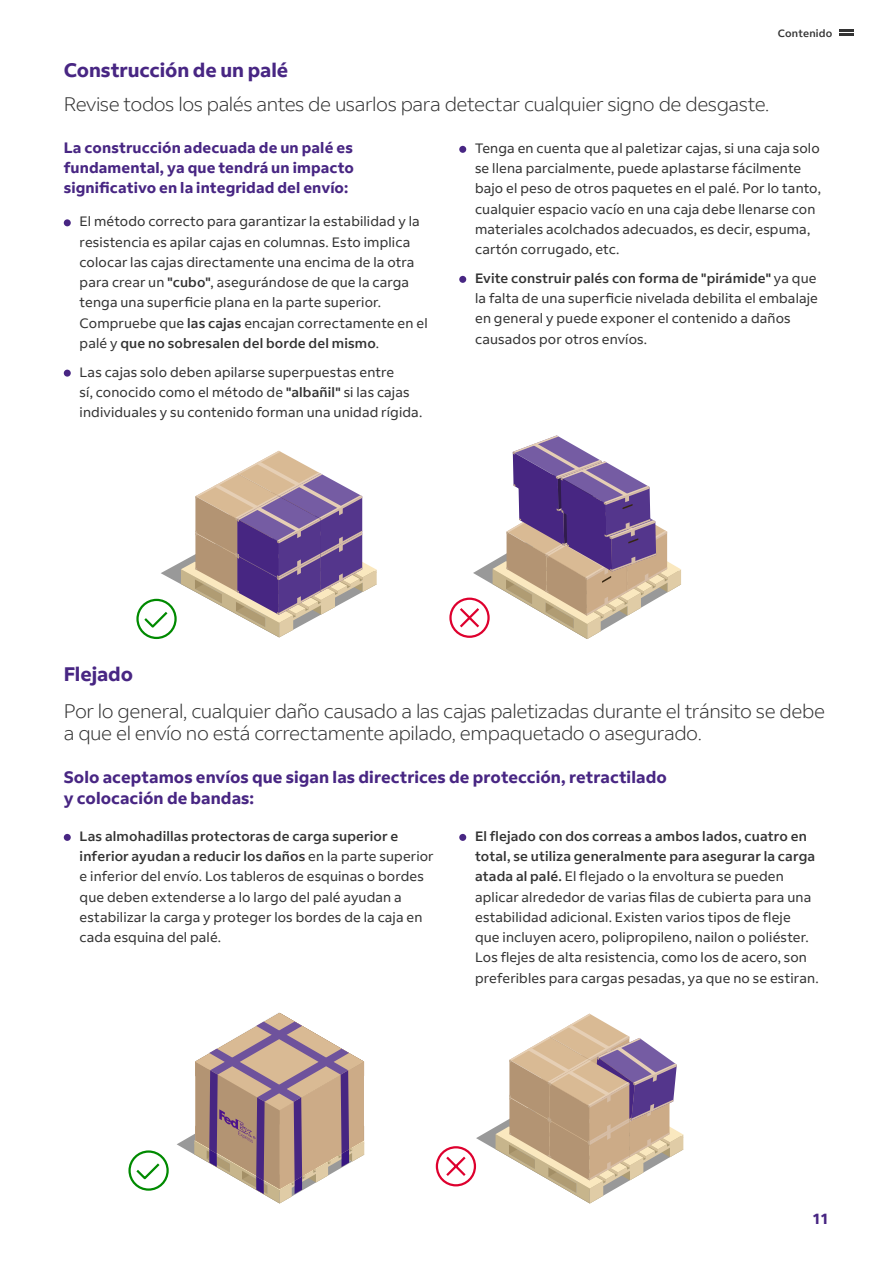
<style>
.page{position:relative;width:893px;height:1263px;background:#fff}
.page>*{position:absolute;margin:0;border:0;box-sizing:border-box;transform-origin:0 0}
.t1{font:300 19.5px/22.5px "Fed Ex Sans";letter-spacing:-.025em;color:#333}
.t2{font:700 19.5px "Fed Ex Sans";letter-spacing:-.005em;color:#482683}
.t3{font:700 16.5px/20.2px "Fed Ex Sans";letter-spacing:.005em;color:#482683}
.t4{font:700 15px/20.2px "Fed Ex Sans";letter-spacing:.01em;color:#482683;text-align:justify}
.t5{font:13.5px/20.2px "Fed Ex Sans";letter-spacing:.01em;color:#333}
.t6{font:500 10.5px "Fed Ex Sans";letter-spacing:.02em;color:#333}
.s1{font-weight:500}
</style>
<div class="page">
<div style="left:64px;top:219px;width:7px;height:7px;background:#482683;border-radius:50%"></div>
<div style="left:64px;top:370px;width:7px;height:7px;background:#482683;border-radius:50%"></div>
<div style="left:459px;top:146px;width:7px;height:7px;background:#482683;border-radius:50%"></div>
<div style="left:459px;top:276px;width:7px;height:7px;background:#482683;border-radius:50%"></div>
<svg style="left:136px;top:451px;width:241px;height:189px"></svg>
<svg style="left:449px;top:435px;width:232px;height:204px"></svg>
<div style="left:64px;top:834px;width:7px;height:7px;background:#482683;border-radius:50%"></div>
<div style="left:459px;top:834px;width:7px;height:7px;background:#482683;border-radius:50%"></div>
<svg style="left:128px;top:1150px;width:41px;height:41px"></svg>
<svg style="left:177px;top:1013px;width:187px;height:190px"></svg>
<svg style="left:435px;top:1014px;width:248px;height:189px"></svg>
<svg style="left:839px;top:30px;width:14px;height:6px"></svg>
<h1 class="t2" style="left:64px;top:58px;width:226px">Construcción de un palé</h1>
<p class="t6" style="left:778px;top:27px;width:56px">Contenido</p>
<h1 class="t1" style="left:64px;top:93px;width:707px">Revise todos los palés antes de usarlos para detectar cualquier signo de desgaste.</h1>
<p class="t4" style="left:64px;top:138px;width:292px">La construcción adecuada de un palé es fundamental, ya que tendrá un impacto significativo en la integridad del envío:</p>
<p class="t5" style="left:80px;top:212px;width:350px">El método correcto para garantizar la estabilidad y la resistencia es apilar cajas en columnas. Esto implica colocar las cajas directamente una encima de la otra para crear un <span class="s1">"cubo"</span>, asegurándose de que la carga tenga una superficie plana en la parte superior.<br>Compruebe que <span class="s1">las cajas</span> encajan correctamente en el palé y <span class="s1">que no sobresalen del borde del mismo</span>.</p>
<p class="t5" style="left:80px;top:362px;width:344px">Las cajas solo deben apilarse superpuestas entre<br>sí, conocido como el método de <span class="s1">"albañil"</span> si las cajas individuales y su contenido forman una unidad rígida.</p>
<p class="t5" style="left:475px;top:138px;width:347px">Tenga en cuenta que al paletizar cajas, si una caja solo se llena parcialmente, puede aplastarse fácilmente bajo el peso de otros paquetes en el palé. Por lo tanto, cualquier espacio vacío en una caja debe llenarse con materiales acolchados adecuados, es decir, espuma, cartón corrugado, etc.</p>
<p class="t5" style="left:475px;top:268px;width:344px"><span class="s1">Evite construir palés con forma de "pirámide"</span> ya que la falta de una superficie nivelada debilita el embalaje en general y puede exponer el contenido a daños causados por otros envíos.</p>
<h1 class="t2" style="left:64px;top:663px;width:71px">Flejado</h1>
<h1 class="t1" style="left:64px;top:700px;width:763px">Por lo general, cualquier daño causado a las cajas paletizadas durante el tránsito se debe a que el envío no está correctamente apilado, empaquetado o asegurado.</h1>
<p class="t3" style="left:64px;top:767px;width:604px">Solo aceptamos envíos que sigan las directrices de protección, retractilado y colocación de bandas:</p>
<p class="t5" style="left:80px;top:826px;width:355px"><span class="s1">Las almohadillas protectoras de carga superior e inferior ayudan a reducir los daños</span> en la parte superior e inferior del envío. Los tableros de esquinas o bordes que deben extenderse a lo largo del palé ayudan a estabilizar la carga y proteger los bordes de la caja en cada esquina del palé.</p>
<p class="t5" style="left:475px;top:826px;width:345px"><span class="s1">El flejado con dos correas a ambos lados, cuatro en total, se utiliza generalmente para asegurar la carga atada al palé.</span> El flejado o la envoltura se pueden aplicar alrededor de varias filas de cubierta para una estabilidad adicional. Existen varios tipos de fleje que incluyen acero, polipropileno, nailon o poliéster.<br>Los flejes de alta resistencia, como los de acero, son preferibles para cargas pesadas, ya que no se estiran.</p>
<p class="t4" style="left:812px;top:1208px;width:19px">11</p>
</div>
